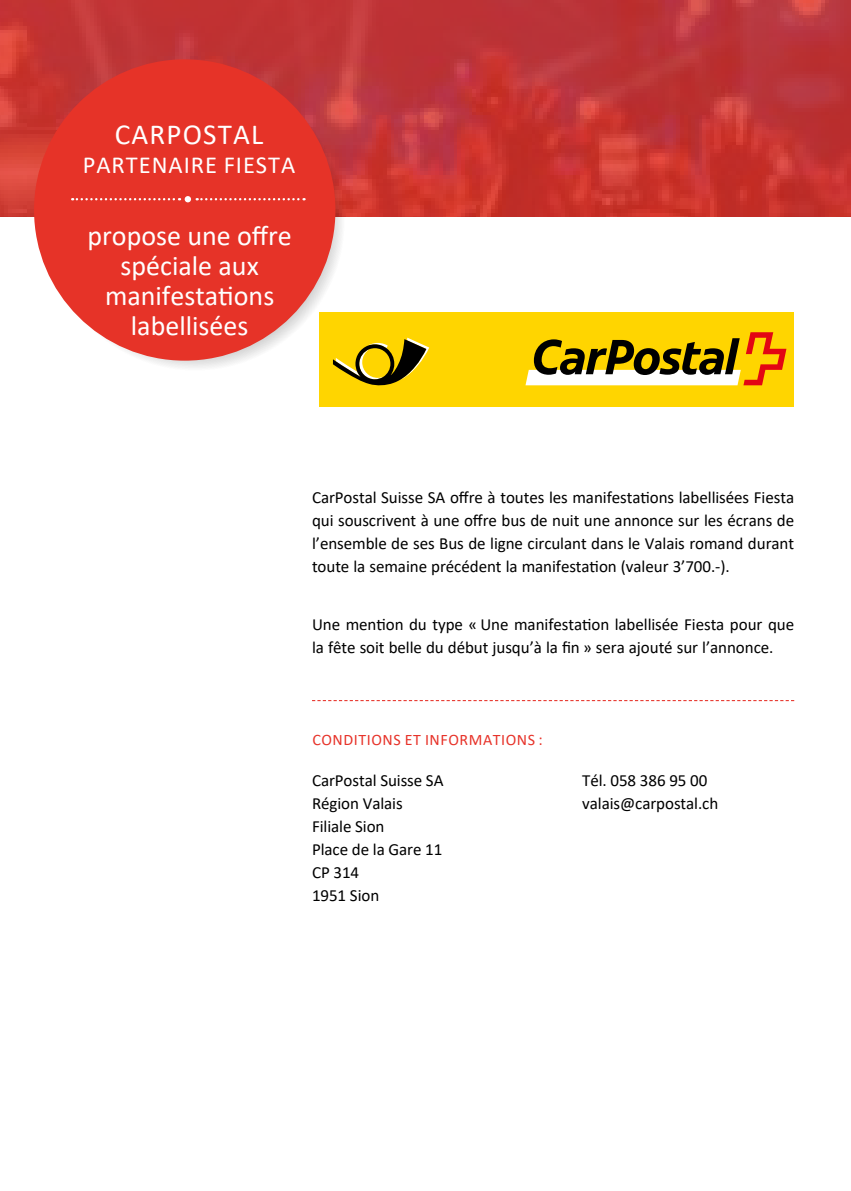
<style>
.page{position:relative;width:851px;height:1191px;background:#fff}
.page>*{position:absolute;margin:0;border:0;box-sizing:border-box;transform-origin:0 0}
.t1{font:29.2px "Calibri";letter-spacing:.04em;color:#fff}
.t2{font:28px/30px "Calibri";color:#fff;text-align:center}
.t3{font:24.6px "Calibri";letter-spacing:.04em;color:#fff}
.t4{font:17px/23px "Calibri";letter-spacing:-.005em;color:#000}
.t5{font:16px "Calibri";letter-spacing:.035em;color:#e7332a}
</style>
<div class="page">
<svg style="left:312px;top:700px;width:482px;height:1px"></svg>
<div style="left:319px;top:312px;width:475px;height:95px;background:#ffd500"></div>
<svg style="left:525px;top:332px;width:261px;height:53px"></svg>
<svg style="left:333px;top:338px;width:96px;height:48px"></svg>
<img style="left:0;top:0;width:850px;height:216px">
<svg style="left:44px;top:70px;width:301px;height:301px"></svg>
<div style="left:34px;top:59px;width:301px;height:302px;background:#e63328;border-radius:50%"></div>
<svg style="left:197px;top:198px;width:107px;height:2px"></svg>
<svg style="left:72px;top:196px;width:119px;height:6px"></svg>
<h1 class="t1" style="left:115px;top:114px;width:150px">CARPOSTAL</h1>
<h3 class="t3" style="left:83px;top:148px;width:214px">PARTENAIRE FIESTA</h3>
<h2 class="t2" style="left:87px;top:219px;width:206px">propose une offre spéciale aux manifestations labellisées</h2>
<p class="t4" style="left:312px;top:486px;width:483px;text-align:justify">CarPostal Suisse SA offre à toutes les manifestations labellisées Fiesta qui souscrivent à une offre bus de nuit une annonce sur les écrans de l’ensemble de ses Bus de ligne circulant dans le Valais romand durant toute la semaine précédent la manifestation (valeur 3’700.-).</p>
<p class="t4" style="left:312px;top:612px;width:483px">Une mention du type « Une manifestation labellisée Fiesta pour que la fête soit belle du début jusqu’à la fin » sera ajouté sur l’annonce.</p>
<p class="t5" style="left:312px;top:728px;width:232px">CONDITIONS ET INFORMATIONS :</p>
<p class="t4" style="left:312px;top:768px;width:133px">CarPostal Suisse SA</p>
<p class="t4" style="left:582px;top:768px;width:127px">Tél. 058 386 95 00</p>
<p class="t4" style="left:312px;top:791px;width:92px">Région Valais</p>
<p class="t4" style="left:582px;top:791px;width:137px">valais@carpostal.ch</p>
<p class="t4" style="left:312px;top:814px;width:132px">Filiale Sion<br>Place de la Gare 11<br>CP 314<br>1951 Sion</p>
</div>
